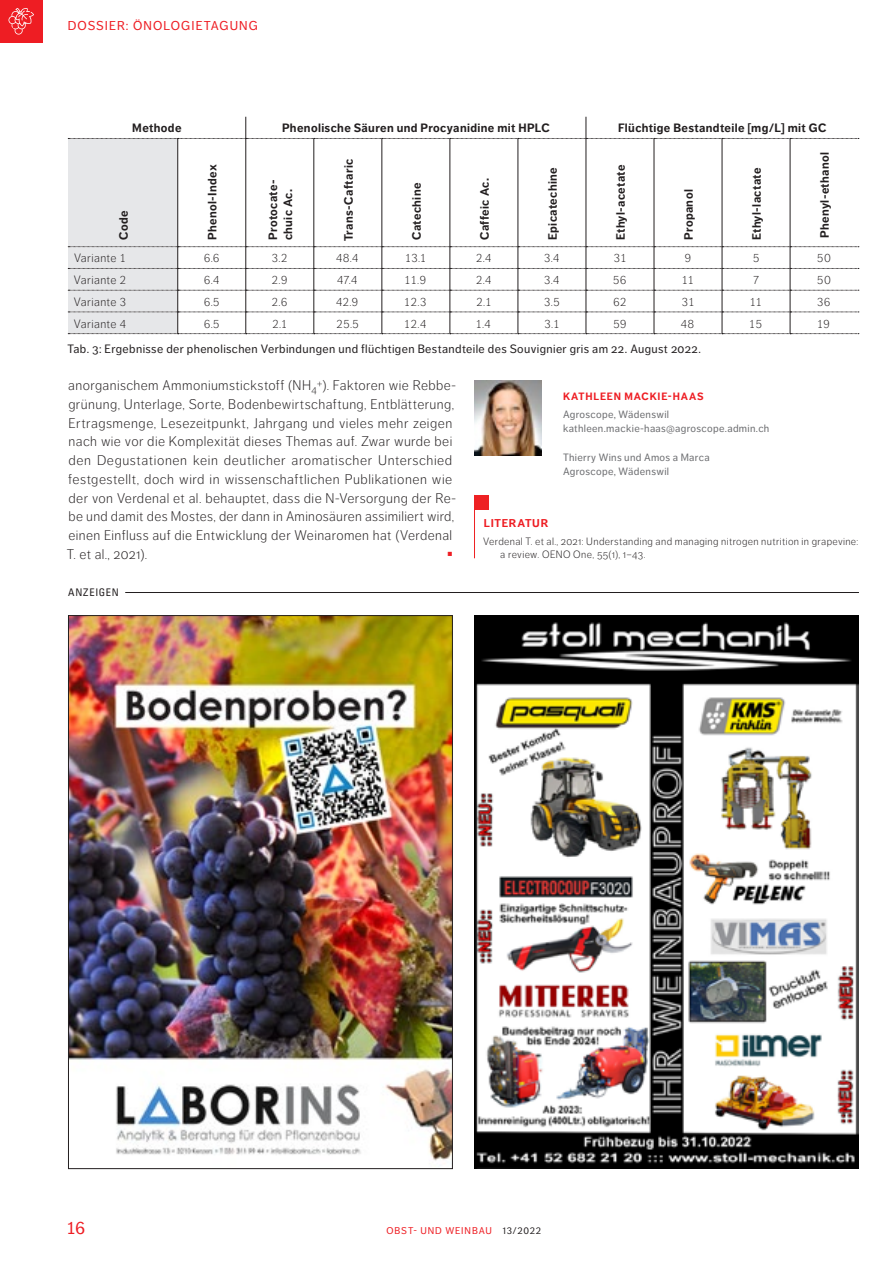
<style>
.page{position:relative;width:893px;height:1263px;background:#fff}
.page>*{position:absolute;margin:0;border:0;box-sizing:border-box;transform-origin:0 0}
.t1{font:18px "Dagny Pro";color:#ee1d23}
.t2{font:300 13.8px/18.8px "Dagny Pro";letter-spacing:.03em;color:#231f20}
.t3{font:13.8px "Wingdings";color:#ee1d23}
.t4{font:12.75px "Dagny Pro";letter-spacing:.085em;color:#ee1d23}
.t5{font:700 12px/15px "Dagny Pro";letter-spacing:.03em;color:#231f20}
.t6{font:300 12px "Dagny Pro";letter-spacing:.01em;color:#231f20}
.t7{font:12px "Dagny Pro";letter-spacing:.03em;color:#231f20}
.t8{font:700 11.25px "Dagny Pro";letter-spacing:.06em;color:#ee1d23}
.t9{font:300 10.5px/13.5px "Dagny Pro";letter-spacing:.035em;color:#231f20}
.t10{font:10.5px/14.1px "Dagny Pro";letter-spacing:.03em;color:#6c6d70}
.t11{font:700 10.5px "Dagny Pro";letter-spacing:.075em;color:#ee1d23}
.t12{font:condensed 10.5px "Univers";letter-spacing:.07em;color:#231f20}
.t13{font:9.75px "Dagny Pro";letter-spacing:.09em;color:#ee1d23}
.s1{color:#231f20}
</style>
<div class="page">
<div style="left:0;top:0;width:43px;height:43px;background:#ee1d23"></div>
<svg style="left:9px;top:8px;width:25px;height:27px"></svg>
<div style="left:474px;top:495px;width:15px;height:14px;background:#ee2123"></div>
<hr style="left:474px;top:509px;width:1px;height:49px;background:#ee2123">
<svg style="left:68px;top:117px;width:791px;height:217px"></svg>
<hr style="left:177px;top:139px;width:1px;height:108px;background:#231f20">
<hr style="left:246px;top:138px;width:1px;height:109px;background:#231f20">
<hr style="left:314px;top:139px;width:1px;height:108px;background:#231f20">
<hr style="left:382px;top:139px;width:1px;height:108px;background:#231f20">
<hr style="left:450px;top:139px;width:1px;height:108px;background:#231f20">
<hr style="left:518px;top:139px;width:1px;height:108px;background:#231f20">
<hr style="left:586px;top:138px;width:1px;height:109px;background:#231f20">
<hr style="left:654px;top:139px;width:1px;height:108px;background:#231f20">
<hr style="left:722px;top:139px;width:1px;height:108px;background:#231f20">
<hr style="left:790px;top:139px;width:1px;height:108px;background:#231f20">
<img style="left:474px;top:381px;width:68px;height:75px">
<hr style="left:125px;top:592px;width:734px;height:1px;background:#231f20">
<img style="left:474px;top:615px;width:385px;height:553px">
<img style="left:70px;top:617px;width:381px;height:544px">
<p class="t4" style="left:68px;top:18px;width:192px">DOSSIER: ÖNOLOGIETAGUNG</p>
<p class="t5" style="left:132px;top:121px;width:51px">Methode</p>
<p class="t5" style="left:282px;top:121px;width:269px">Phenolische Säuren und Procyanidine mit HPLC</p>
<p class="t5" style="left:618px;top:121px;width:210px">Flüchtige Bestandteile [mg/L] mit GC</p>
<p class="t5" style="left:116px;top:240px;width:31px;rotate:-90deg">Code</p>
<p class="t5" style="left:205px;top:240px;width:77px;rotate:-90deg">Phenol-Index</p>
<p class="t5" style="left:266px;top:240px;width:62px;rotate:-90deg">Protocate&shy;chuic Ac.</p>
<p class="t5" style="left:341px;top:241px;width:84px;rotate:-90deg">Trans-Caftaric</p>
<p class="t5" style="left:409px;top:240px;width:59px;rotate:-90deg">Catechine</p>
<p class="t5" style="left:477px;top:240px;width:63px;rotate:-90deg">Caffeic Ac.</p>
<p class="t5" style="left:545px;top:240px;width:74px;rotate:-90deg">Epicatechine</p>
<p class="t5" style="left:613px;top:240px;width:77px;rotate:-90deg">Ethyl-acetate</p>
<p class="t5" style="left:681px;top:240px;width:52px;rotate:-90deg">Propanol</p>
<p class="t5" style="left:749px;top:240px;width:74px;rotate:-90deg">Ethyl-lactate</p>
<p class="t5" style="left:817px;top:238px;width:87px;rotate:-90deg">Phenyl-ethanol</p>
<p class="t6" style="left:74px;top:252px;width:54px">Variante 1</p>
<p class="t6" style="left:204px;top:252px;width:17px">6.6</p>
<p class="t6" style="left:272px;top:252px;width:18px">3.2</p>
<p class="t6" style="left:336px;top:252px;width:25px">48.4</p>
<p class="t6" style="left:405px;top:252px;width:24px">13.1</p>
<p class="t6" style="left:476px;top:252px;width:17px">2.4</p>
<p class="t6" style="left:544px;top:252px;width:17px">3.4</p>
<p class="t6" style="left:613px;top:252px;width:15px">31</p>
<p class="t6" style="left:684px;top:252px;width:8px">9</p>
<p class="t6" style="left:753px;top:252px;width:8px">5</p>
<p class="t6" style="left:817px;top:252px;width:15px">50</p>
<p class="t6" style="left:74px;top:273px;width:54px">Variante 2</p>
<p class="t6" style="left:204px;top:273px;width:17px">6.4</p>
<p class="t6" style="left:271px;top:273px;width:18px">2.9</p>
<p class="t6" style="left:337px;top:273px;width:23px">47.4</p>
<p class="t6" style="left:404px;top:273px;width:23px">11.9</p>
<p class="t6" style="left:476px;top:273px;width:17px">2.4</p>
<p class="t6" style="left:544px;top:273px;width:17px">3.4</p>
<p class="t6" style="left:613px;top:273px;width:15px">56</p>
<p class="t6" style="left:681px;top:273px;width:15px">11</p>
<p class="t6" style="left:753px;top:273px;width:8px">7</p>
<p class="t6" style="left:817px;top:273px;width:15px">50</p>
<p class="t6" style="left:74px;top:295px;width:54px">Variante 3</p>
<p class="t6" style="left:204px;top:295px;width:18px">6.5</p>
<p class="t6" style="left:272px;top:295px;width:17px">2.6</p>
<p class="t6" style="left:336px;top:295px;width:24px">42.9</p>
<p class="t6" style="left:404px;top:295px;width:24px">12.3</p>
<p class="t6" style="left:476px;top:295px;width:17px">2.1</p>
<p class="t6" style="left:544px;top:295px;width:18px">3.5</p>
<p class="t6" style="left:613px;top:295px;width:15px">62</p>
<p class="t6" style="left:681px;top:295px;width:15px">31</p>
<p class="t6" style="left:749px;top:295px;width:15px">11</p>
<p class="t6" style="left:817px;top:295px;width:15px">36</p>
<p class="t6" style="left:74px;top:317px;width:54px">Variante 4</p>
<p class="t6" style="left:204px;top:317px;width:18px">6.5</p>
<p class="t6" style="left:272px;top:317px;width:17px">2.1</p>
<p class="t6" style="left:336px;top:317px;width:24px">25.5</p>
<p class="t6" style="left:404px;top:317px;width:24px">12.4</p>
<p class="t6" style="left:475px;top:317px;width:17px">1.4</p>
<p class="t6" style="left:544px;top:317px;width:17px">3.1</p>
<p class="t6" style="left:613px;top:317px;width:15px">59</p>
<p class="t6" style="left:680px;top:317px;width:15px">48</p>
<p class="t6" style="left:749px;top:317px;width:15px">15</p>
<p class="t6" style="left:817px;top:317px;width:15px">19</p>
<p class="t7" style="left:67px;top:342px;width:635px">Tab. 3: Ergebnisse der phenolischen Verbindungen und flüchtigen Bestandteile des Souvignier gris am 22. August 2022.</p>
<p class="t2" style="left:67px;top:376px;width:391px">anorganischem Ammoniumstickstoff (NH<sub>4</sub><sup>+</sup>). Faktoren wie Rebbe&shy;grünung, Unterlage, Sorte, Bodenbewirtschaftung, Entblätterung, Ertragsmenge, Lesezeitpunkt, Jahrgang und vieles mehr zeigen nach wie vor die Komplexität dieses Themas auf. Zwar wurde bei den Degustationen kein deutlicher aromatischer Unterschied festgestellt, doch wird in wissenschaftlichen Publikationen wie der von Verdenal et al. behauptet, dass die N-Versorgung der Re&shy;be und damit des Mostes, der dann in Aminosäuren assimiliert wird, einen Einfluss auf die Entwicklung der Weinaromen hat (Verdenal T. et al., 2021).</p>
<p class="t3" style="left:447px;top:546px;width:8px">▪</p>
<p class="t12" style="left:68px;top:586px;width:52px">ANZEIGEN</p>
<p class="t11" style="left:563px;top:390px;width:142px">KATHLEEN MACKIE-HAAS</p>
<p class="t10" style="left:563px;top:408px;width:208px">Agroscope, Wädenswil kathleen.mackie-haas@agroscope.admin.ch</p>
<p class="t10" style="left:563px;top:450px;width:148px">Thierry Wins und Amos a Marca<br>Agroscope, Wädenswil</p>
<p class="t8" style="left:484px;top:516px;width:66px">LITERATUR</p>
<p class="t9" style="left:500px;top:534px;width:360px;text-indent:-17px">Verdenal T. et al., 2021: Understanding and managing nitrogen nutrition in grapevine: a review. OENO One, 55(1), 1–43.</p>
<h1 class="t1" style="left:66px;top:1217px;width:21px">16</h1>
<p class="t13" style="left:386px;top:1225px;width:156px">OBST- UND WEINBAU <span class="s1">13/2022</span></p>
</div>
